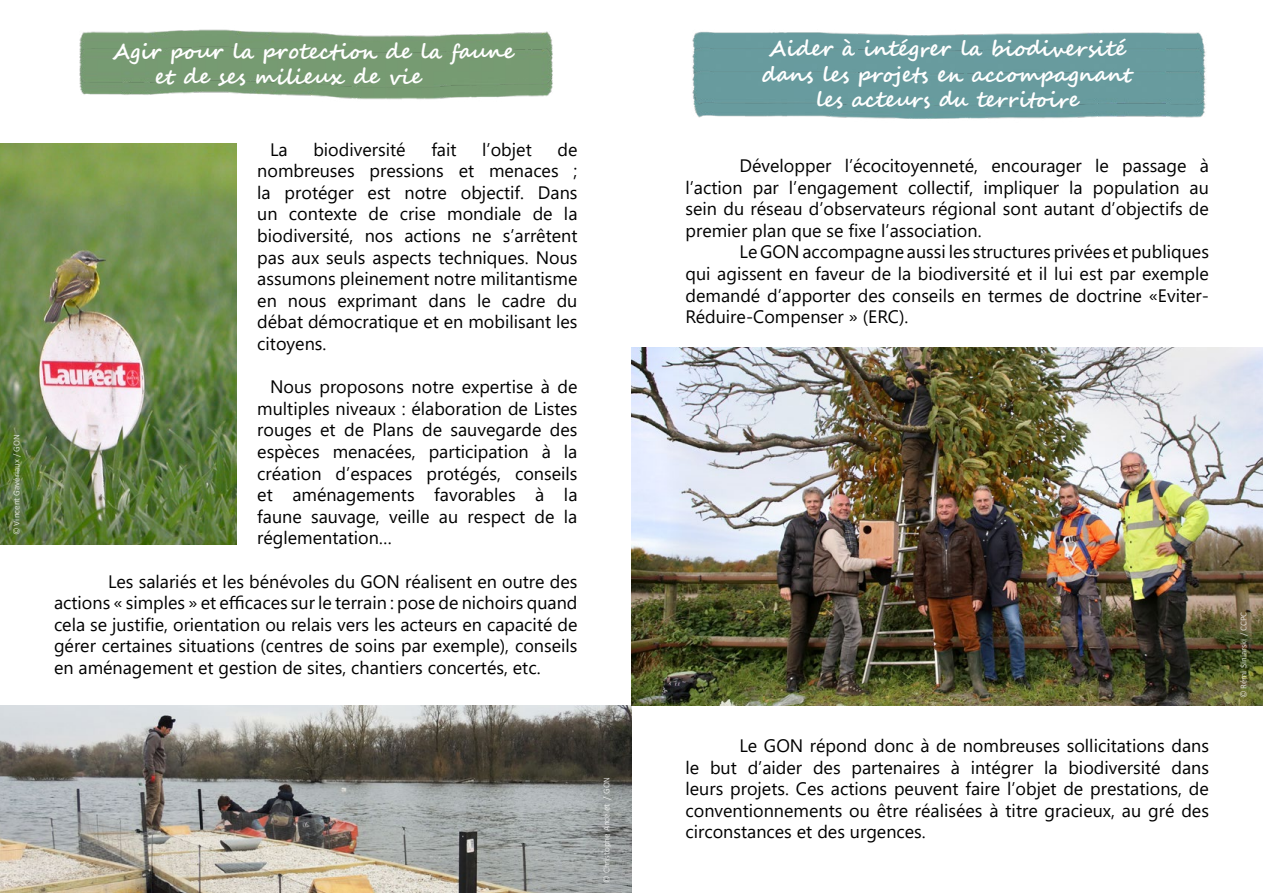
<style>
.page{position:relative;width:1263px;height:893px;background:#fff}
.page>*{position:absolute;margin:0;border:0;box-sizing:border-box;transform-origin:0 0}
.t1{font:700 21px/25.2px "Segoe Script";color:#fff}
.t2{font:18px/21.6px "Segoe UI";color:#000;text-align:justify}
.t3{font:9px "Calibri";color:#fff}
</style>
<div class="page">
<img style="left:81px;top:29px;width:469px;height:7px">
<img style="left:693px;top:31px;width:510px;height:88px">
<img style="left:80px;top:90px;width:472px;height:10px">
<div style="left:79px;top:36px;width:474px;height:54px;background:#769a72"></div>
<div style="left:692px;top:39px;width:514px;height:23px;background:#689b9e"></div>
<div style="left:692px;top:62px;width:514px;height:52px;background:#689b9e"></div>
<img style="left:0;top:144px;width:236px;height:400px">
<img style="left:0;top:706px;width:631px;height:187px">
<img style="left:631px;top:347px;width:632px;height:359px">
<p class="t3" style="left:10px;top:535px;width:102px;rotate:-90deg">© Vincent Gavériaux / GON</p>
<p class="t1" style="left:155px;top:39px;width:361px;text-indent:-42px">Agir pour la protection de la faune et de ses milieux de vie</p>
<p class="t1" style="left:762px;top:37px;width:371px;text-align:center">Aider à intégrer la biodiversité dans les projets en accompagnant les acteurs du territoire</p>
<p class="t2" style="left:270px;top:137px;width:19px">La</p>
<p class="t2" style="left:313px;top:137px;width:94px">biodiversité</p>
<p class="t2" style="left:431px;top:137px;width:27px">fait</p>
<p class="t2" style="left:482px;top:137px;width:51px">l’objet</p>
<p class="t2" style="left:257px;top:137px;width:322px;text-indent:300px">de nombreuses pressions et menaces ; la protéger est notre objectif. Dans un contexte de crise mondiale de la biodiversité, nos actions ne s’arrêtent pas aux seuls aspects techniques. Nous assumons pleinement notre militantisme en nous exprimant dans le cadre du débat démocratique et en mobilisant les citoyens.</p>
<p class="t2" style="left:257px;top:374px;width:322px;text-indent:13px">Nous proposons notre expertise à de multiples niveaux : élaboration de Listes rouges et de Plans de sauvegarde des espèces menacées, participation à la création d’espaces protégés, conseils et aménagements favorables à la faune sauvage, veille au respect de la réglementation…</p>
<p class="t2" style="left:54px;top:569px;width:525px;text-indent:54px">Les salariés et les bénévoles du GON réalisent en outre des actions « simples » et efficaces sur le terrain : pose de nichoirs quand cela se justifie, orientation ou relais vers les acteurs en capacité de gérer certaines situations (centres de soins par exemple), conseils en aménagement et gestion de sites, chantiers concertés, etc.</p>
<p class="t3" style="left:600px;top:883px;width:108px;rotate:-90deg">© Christophe Ancelet / GON</p>
<p class="t2" style="left:685px;top:153px;width:525px;text-indent:54px">Développer l’écocitoyenneté, encourager le passage à l’action par l’engagement collectif, impliquer la population au sein du réseau d’observateurs régional sont autant d’objectifs de premier plan que se fixe l’association.</p>
<p class="t2" style="left:685px;top:240px;width:525px;text-indent:54px">Le GON accompagne aussi les structures privées et publiques qui agissent en faveur de la biodiversité et il lui est par exemple demandé d’apporter des conseils en termes de doctrine «Eviter-Réduire-Compenser » (ERC).</p>
<p class="t2" style="left:685px;top:733px;width:525px;text-indent:54px">Le GON répond donc à de nombreuses sollicitations dans le but d’aider des partenaires à intégrer la biodiversité dans leurs projets. Ces actions peuvent faire l’objet de prestations, de conventionnements ou être réalisées à titre gracieux, au gré des circonstances et des urgences.</p>
<p class="t3" style="left:1237px;top:698px;width:88px;rotate:-90deg">© Rémi Siniarski / CCPC</p>
</div>
